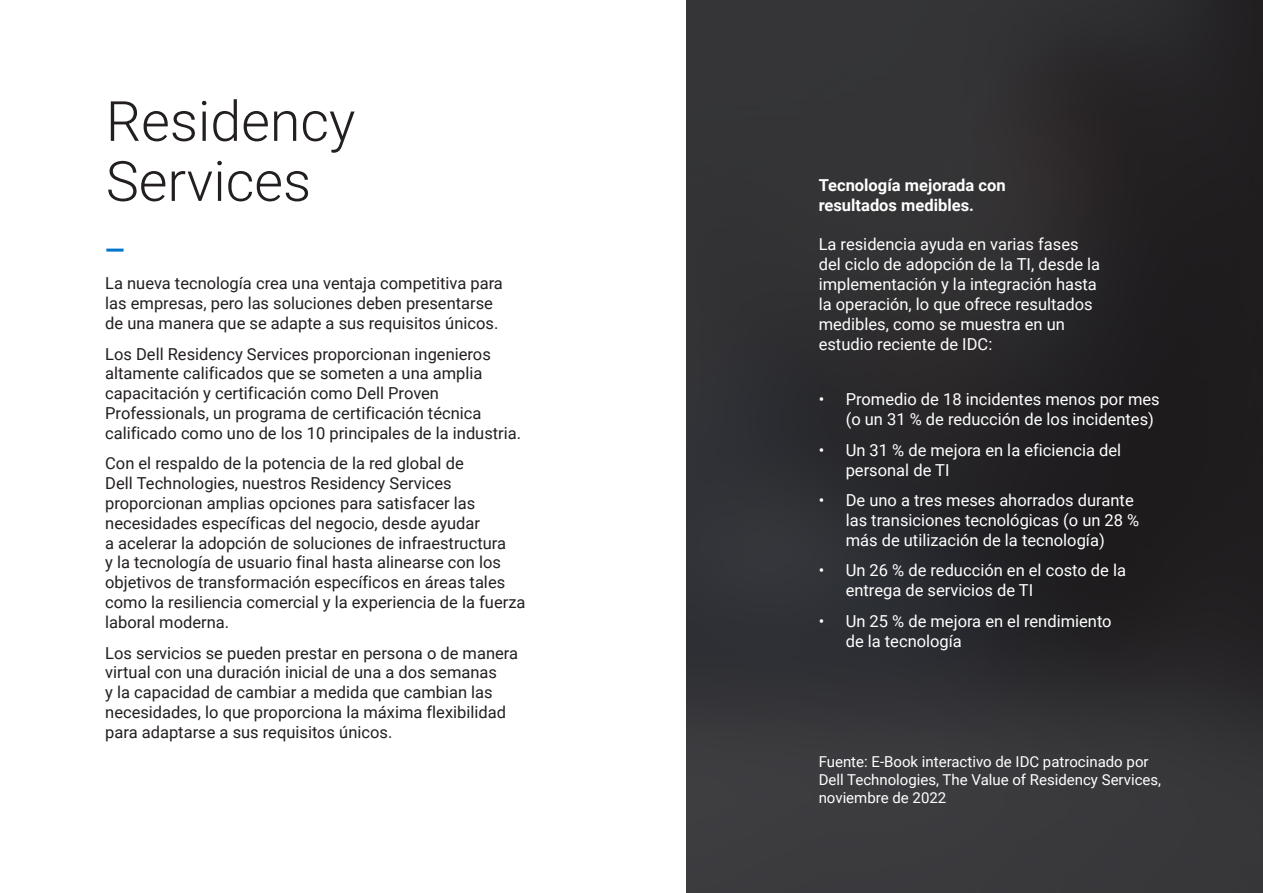
<style>
.page{position:relative;width:1263px;height:893px;background:#fff}
.page>*{position:absolute;margin:0;border:0;box-sizing:border-box;transform-origin:0 0}
.t1{font:300 55.5px/60px "Roboto";color:#231f20}
.t2{font:700 25.5px "Roboto";color:#0076ce}
.t3{font:16.5px/19.8px "Roboto";color:#231f20}
.t4{font:16.5px/19.8px "Roboto";color:#fff}
.t5{font:700 16.5px/19.8px "Roboto";color:#fff}
.t6{font:15px/18px "Roboto";color:#fff}
</style>
<div class="page">
<svg style="left:686px;top:0;width:577px;height:892px;background:#2d2c2f"></svg>
<p class="t1" style="left:106px;top:89px;width:251px">Residency<br>Services</p>
<p class="t2" style="left:105px;top:232px;width:21px">—</p>
<p class="t3" style="left:105px;top:273px;width:399px">La nueva tecnología crea una ventaja competitiva para las empresas, pero las soluciones deben presentarse de una manera que se adapte a sus requisitos únicos.</p>
<p class="t3" style="left:105px;top:343px;width:417px">Los Dell Residency Services proporcionan ingenieros altamente calificados que se someten a una amplia capacitación y certificación como Dell Proven Professionals, un programa de certificación técnica calificado como uno de los 10 principales de la industria.</p>
<p class="t3" style="left:105px;top:453px;width:422px">Con el respaldo de la potencia de la red global de<br>Dell Technologies, nuestros Residency Services proporcionan amplias opciones para satisfacer las necesidades específicas del negocio, desde ayudar<br>a acelerar la adopción de soluciones de infraestructura<br>y la tecnología de usuario final hasta alinearse con los objetivos de transformación específicos en áreas tales como la resiliencia comercial y la experiencia de la fuerza laboral moderna.</p>
<p class="t3" style="left:105px;top:642px;width:414px">Los servicios se pueden prestar en persona o de manera virtual con una duración inicial de una a dos semanas<br>y la capacidad de cambiar a medida que cambian las necesidades, lo que proporciona la máxima flexibilidad para adaptarse a sus requisitos únicos.</p>
<p class="t5" style="left:819px;top:175px;width:189px">Tecnología mejorada con resultados medibles.</p>
<p class="t4" style="left:819px;top:234px;width:283px">La residencia ayuda en varias fases del ciclo de adopción de la TI, desde la implementación y la integración hasta la operación, lo que ofrece resultados medibles, como se muestra en un estudio reciente de IDC:</p>
<p class="t4" style="left:846px;top:389px;width:316px;text-indent:-27px">• Promedio de 18 incidentes menos por mes (o un 31 % de reducción de los incidentes)</p>
<p class="t4" style="left:846px;top:439px;width:277px;text-indent:-27px">• Un 31 % de mejora en la eficiencia del personal de TI</p>
<p class="t4" style="left:846px;top:490px;width:295px;text-indent:-27px">• De uno a tres meses ahorrados durante las transiciones tecnológicas (o un 28 % más de utilización de la tecnología)</p>
<p class="t4" style="left:846px;top:560px;width:282px;text-indent:-27px">• Un 26 % de reducción en el costo de la entrega de servicios de TI</p>
<p class="t4" style="left:846px;top:610px;width:267px;text-indent:-27px">• Un 25 % de mejora en el rendimiento de la tecnología</p>
<p class="t6" style="left:819px;top:752px;width:344px">Fuente: E-Book interactivo de IDC patrocinado por<br>Dell Technologies, The Value of Residency Services, noviembre de 2022</p>
</div>
